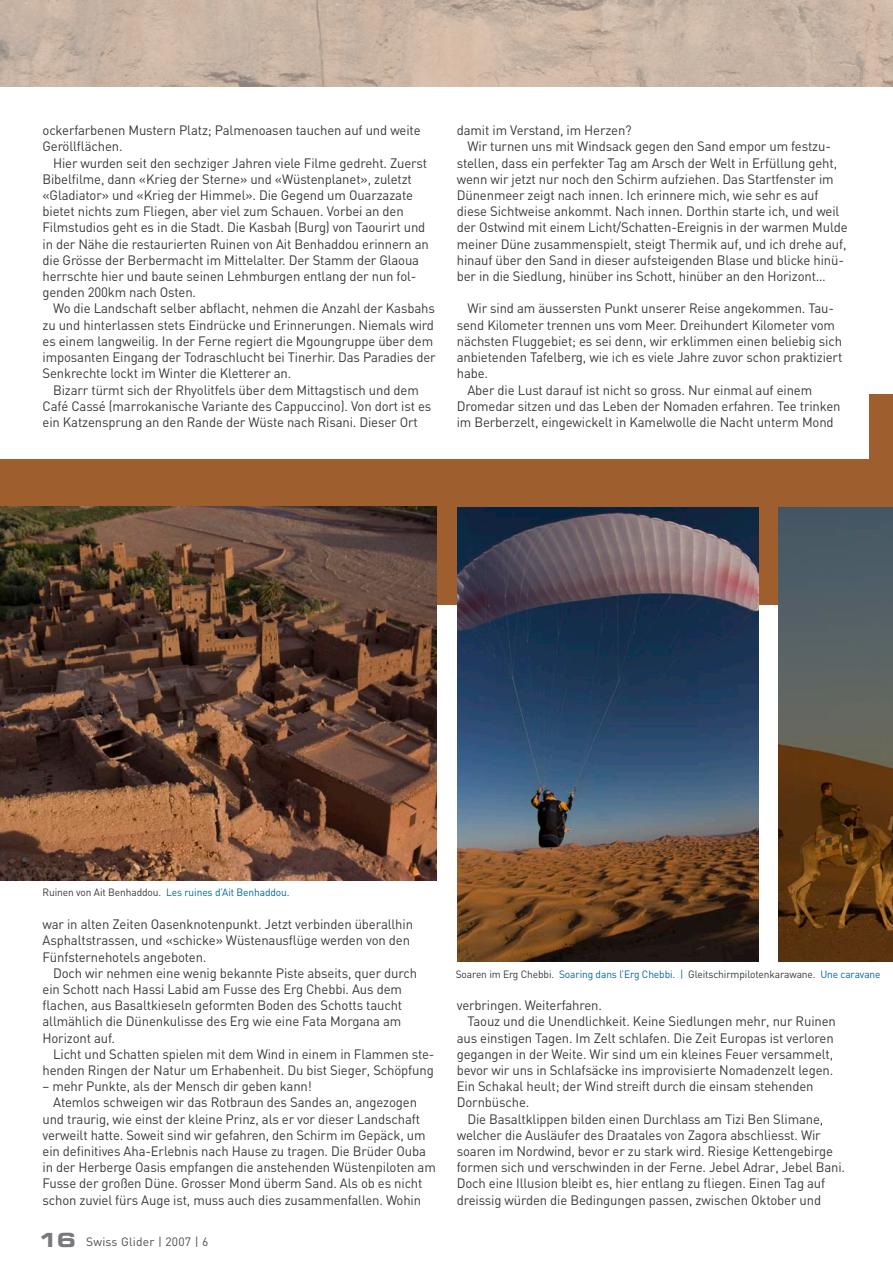
<style>
.page{position:relative;width:893px;height:1263px;background:#fff}
.page>*{position:absolute;margin:0;border:0;box-sizing:border-box;transform-origin:0 0}
.Lauftext_mit_Einzug_d{font:13.5px/16.2px "DIN";letter-spacing:-.01em;color:#39373a}
.t1{font:12px "DIN";letter-spacing:.02em;color:#4d4c4f}
.Bildlegende{font:10.5px "DIN";letter-spacing:-.01em;color:#39373a}
.Bildlegende-2{font:10.5px "DIN";letter-spacing:-.01em;color:#00659c}
.s1{color:#39373a}
.s2{font-family:"Eurostile Bold Extended Two";font-size:19.5px;color:#79787c}
.s3{color:#00659c}
</style>
<div class="page">
<img style="left:0;top:0;width:893px;height:86px">
<div style="left:0;top:459px;width:893px;height:146px;background:#9f5e2e"></div>
<div style="left:870px;top:394px;width:23px;height:98px;background:#9f5e2e"></div>
<img style="left:0;top:507px;width:436px;height:373px">
<img style="left:458px;top:508px;width:300px;height:453px">
<img style="left:778px;top:508px;width:115px;height:453px">
<p class="Lauftext_mit_Einzug_d" style="left:43px;top:122px;width:380px">ockerfarbenen Mustern Platz; Palmenoasen tauchen auf und weite<br>Geröllflächen.</p>
<p class="Lauftext_mit_Einzug_d" style="left:43px;top:154px;width:388px;text-indent:11px">Hier wurden seit den sechziger Jahren viele Filme gedreht. Zuerst Bibelfilme, dann «Krieg der Sterne» und «Wüstenplanet», zuletzt «Gladiator» und «Krieg der Himmel». Die Gegend um Ouarzazate bietet nichts zum Fliegen, aber viel zum Schauen. Vorbei an den Filmstudios geht es in die Stadt. Die Kasbah (Burg) von Taourirt und in der Nähe die restaurierten Ruinen von Ait Benhaddou erinnern an die Grösse der Berbermacht im Mittelalter. Der Stamm der Glaoua herrschte hier und baute seinen Lehmburgen entlang der nun fol&shy;genden 200km nach Osten.</p>
<p class="Lauftext_mit_Einzug_d" style="left:43px;top:300px;width:395px;text-indent:11px">Wo die Landschaft selber abflacht, nehmen die Anzahl der Kasbahs zu und hinterlassen stets Eindrücke und Erinnerungen. Niemals wird es einem langweilig. In der Ferne regiert die Mgoungruppe über dem imposanten Eingang der Todraschlucht bei Tinerhir. Das Paradies der Senkrechte lockt im Winter die Kletterer an.</p>
<p class="Lauftext_mit_Einzug_d" style="left:43px;top:381px;width:390px;text-indent:11px">Bizarr türmt sich der Rhyolitfels über dem Mittagstisch und dem<br>Café Cassé (marrokanische Variante des Cappuccino). Von dort ist es ein Katzensprung an den Rande der Wüste nach Risani. Dieser Ort</p>
<p class="Lauftext_mit_Einzug_d" style="left:457px;top:122px;width:177px">damit im Verstand, im Herzen?</p>
<p class="Lauftext_mit_Einzug_d" style="left:457px;top:138px;width:392px;text-indent:11px">Wir turnen uns mit Windsack gegen den Sand empor um festzu&shy;stellen, dass ein perfekter Tag am Arsch der Welt in Erfüllung geht, wenn wir jetzt nur noch den Schirm aufziehen. Das Startfenster im Dünenmeer zeigt nach innen. Ich erinnere mich, wie sehr es auf diese Sichtweise ankommt. Nach innen. Dorthin starte ich, und weil der Ostwind mit einem Licht/Schatten-Ereignis in der warmen Mulde meiner Düne zusammenspielt, steigt Thermik auf, und ich drehe auf, hinauf über den Sand in dieser aufsteigenden Blase und blicke hinü&shy;ber in die Siedlung, hinüber ins Schott, hinüber an den Horizont…</p>
<p class="Lauftext_mit_Einzug_d" style="left:457px;top:300px;width:387px;text-indent:11px">Wir sind am äussersten Punkt unserer Reise angekommen. Tau&shy;send Kilometer trennen uns vom Meer. Dreihundert Kilometer vom nächsten Fluggebiet; es sei denn, wir erklimmen einen beliebig sich anbietenden Tafelberg, wie ich es viele Jahre zuvor schon praktiziert habe.</p>
<p class="Lauftext_mit_Einzug_d" style="left:457px;top:381px;width:385px;text-indent:11px">Aber die Lust darauf ist nicht so gross. Nur einmal auf einem<br>Dromedar sitzen und das Leben der Nomaden erfahren. Tee trinken im Berberzelt, eingewickelt in Kamelwolle die Nacht unterm Mond</p>
<p class="Bildlegende-2" style="left:43px;top:885px;width:249px"><span class="s1">Ruinen von Ait Benhaddou.</span> Les ruines d’Ait Benhaddou.</p>
<p class="Lauftext_mit_Einzug_d" style="left:43px;top:916px;width:372px">war in alten Zeiten Oasenknotenpunkt. Jetzt verbinden überallhin<br>Asphaltstrassen, und «schicke» Wüstenausflüge werden von den<br>Fünfsternehotels angeboten.</p>
<p class="Lauftext_mit_Einzug_d" style="left:43px;top:964px;width:376px;text-indent:11px">Doch wir nehmen eine wenig bekannte Piste abseits, quer durch ein Schott nach Hassi Labid am Fusse des Erg Chebbi. Aus dem flachen, aus Basaltkieseln geformten Boden des Schotts taucht allmählich die Dünenkulisse des Erg wie eine Fata Morgana am Horizont auf.</p>
<p class="Lauftext_mit_Einzug_d" style="left:43px;top:1045px;width:394px;text-align:right">Licht und Schatten spielen mit dem Wind in einem in Flammen ste&shy;henden Ringen der Natur um Erhabenheit. Du bist Sieger, Schöpfung</p>
<p class="Lauftext_mit_Einzug_d" style="left:43px;top:1078px;width:271px">– mehr Punkte, als der Mensch dir geben kann!</p>
<p class="Lauftext_mit_Einzug_d" style="left:43px;top:1094px;width:395px;text-indent:11px">Atemlos schweigen wir das Rotbraun des Sandes an, angezogen und traurig, wie einst der kleine Prinz, als er vor dieser Landschaft verweilt hatte. Soweit sind wir gefahren, den Schirm im Gepäck, um ein definitives Aha-Erlebnis nach Hause zu tragen. Die Brüder Ouba in der Herberge Oasis empfangen die anstehenden Wüstenpiloten am Fusse der großen Düne. Grosser Mond überm Sand. Als ob es nicht schon zuviel fürs Auge ist, muss auch dies zusammenfallen. Wohin</p>
<p class="t1" style="left:38px;top:1234px;width:172px"><span class="s2">16</span> Swiss Glider | 2007 | 6</p>
<p class="Bildlegende" style="left:456px;top:967px;width:426px">Soaren im Erg Chebbi. <span class="s3">Soaring dans l’Erg Chebbi. |</span> Gleitschirmpilotenkarawane. <span class="s3">Une caravane</span></p>
<p class="Lauftext_mit_Einzug_d" style="left:457px;top:997px;width:147px">verbringen. Weiterfahren.</p>
<p class="Lauftext_mit_Einzug_d" style="left:457px;top:1013px;width:381px;text-indent:11px">Taouz und die Unendlichkeit. Keine Siedlungen mehr, nur Ruinen aus einstigen Tagen. Im Zelt schlafen. Die Zeit Europas ist verloren gegangen in der Weite. Wir sind um ein kleines Feuer versammelt, bevor wir uns in Schlafsäcke ins improvisierte Nomadenzelt legen.<br>Ein Schakal heult; der Wind streift durch die einsam stehenden Dornbüsche.</p>
<p class="Lauftext_mit_Einzug_d" style="left:457px;top:1110px;width:390px;text-indent:11px">Die Basaltklippen bilden einen Durchlass am Tizi Ben Slimane, welcher die Ausläufer des Draatales von Zagora abschliesst. Wir soaren im Nordwind, bevor er zu stark wird. Riesige Kettengebirge formen sich und verschwinden in der Ferne. Jebel Adrar, Jebel Bani.<br>Doch eine Illusion bleibt es, hier entlang zu fliegen. Einen Tag auf dreissig würden die Bedingungen passen, zwischen Oktober und</p>
</div>
